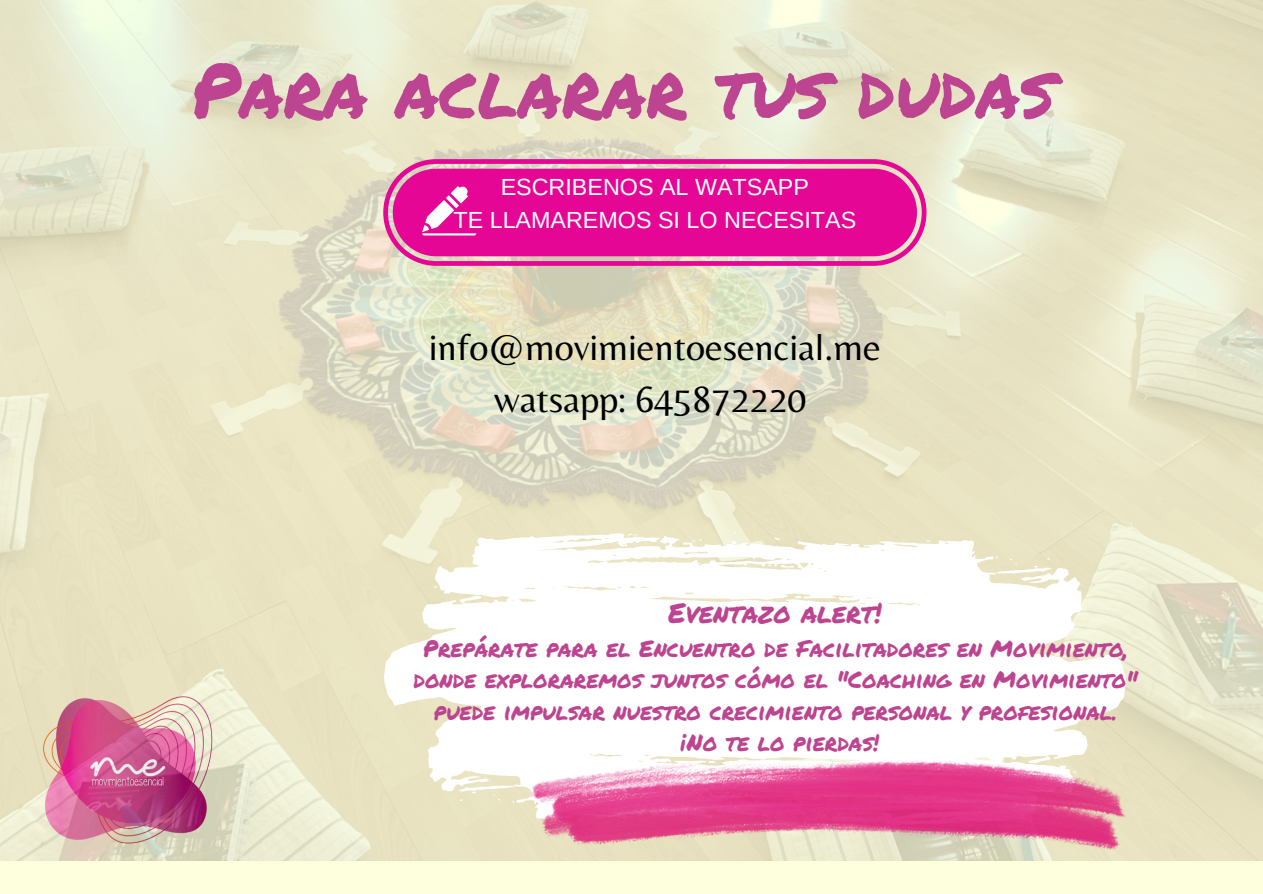
<style>
.page{position:relative;width:1263px;height:894px;background:#fff}
.page>*{position:absolute;margin:0;border:0;box-sizing:border-box;transform-origin:0 0}
.t1{font:75.3px "Permanent Marker";color:#bd4490}
.t2{font:37.95px/52.5px "Belleza";color:#000;text-align:center}
.t3{font:27.75px "Permanent Marker";color:#bd4490}
.t4{font:23.25px "Permanent Marker";color:#bd4490}
.t5{font:23.25px/32.7px "Arimo";color:#fff;text-align:center}
</style>
<div class="page">
<div style="left:0;top:0;width:1263px;height:893px;background:#feffdd"></div>
<img style="left:0;top:0;width:1263px;height:859px">
<svg style="left:383px;top:159px;width:543px;height:107px;background:#e382b1"></svg>
<div style="left:393px;top:169px;width:524px;height:87px;background:#e50695;border-radius:44px"></div>
<svg style="left:422px;top:186px;width:54px;height:49px"></svg>
<svg style="left:384px;top:531px;width:742px;height:296px;background:#faf9f1"></svg>
<img style="left:532px;top:759px;width:594px;height:90px">
<h3 class="t1" style="left:191px;top:34px;width:865px">Para aclarar tus dudas</h3>
<h2 class="t5" style="left:453px;top:170px;width:404px">ESCRIBENOS AL WATSAPP<br>TE LLAMAREMOS SI LO NECESITAS</h2>
<p class="t2" style="left:429px;top:320px;width:453px">info@movimientoesencial.me watsapp: 645872220</p>
<p class="t3" style="left:668px;top:592px;width:215px">Eventazo alert!</p>
<p class="t4" style="left:423px;top:631px;width:707px">Prepárate para el Encuentro de Facilitadores en Movimiento,</p>
<p class="t4" style="left:414px;top:662px;width:726px">donde exploraremos juntos cómo el "Coaching en Movimiento"</p>
<p class="t4" style="left:434px;top:694px;width:685px">puede impulsar nuestro crecimiento personal y profesional.</p>
<p class="t4" style="left:681px;top:725px;width:200px">¡No te lo pierdas!</p>
</div>
